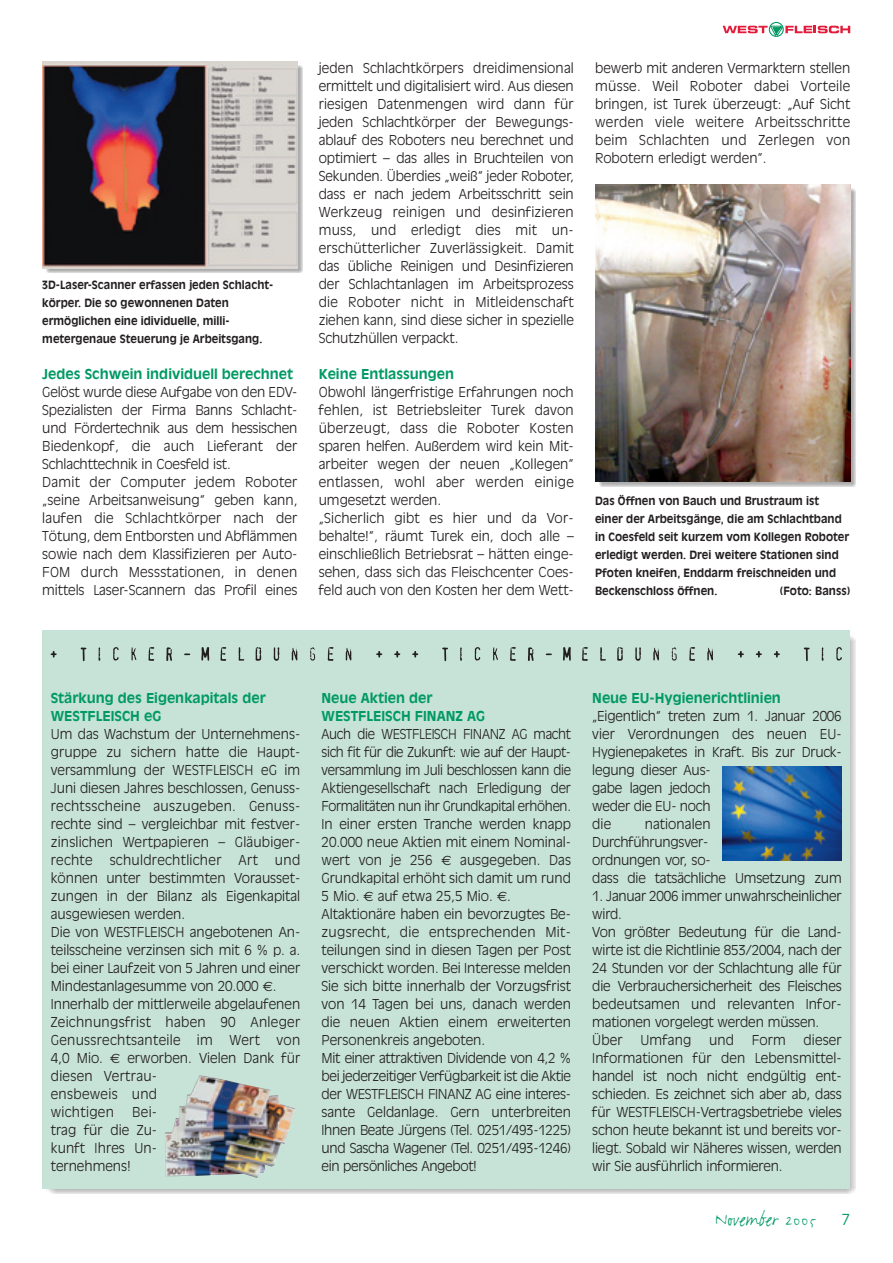
<style>
.page{position:relative;width:893px;height:1263px;background:#fff}
.page>*{position:absolute;margin:0;border:0;box-sizing:border-box;transform-origin:0 0}
.t1{font:21px "FF Justlefthand";color:#009964}
.t2{font:300 13.5px/18px "Antique Olive";color:#231f20}
.t3{font:700 13.5px/18px "Antique Olive";color:#009964}
.t4{font:300 13.5px "Antique Olive";letter-spacing:.02em;color:#231f20}
.t5{font:700 11.25px/18px "Antique Olive";color:#231f20;scale:.95 1}
.s1{font-family:"Euro Sans";font-weight:400}
.s2{font-family:"Antique Olive";font-weight:300;font-size:15px}
</style>
<div class="page">
<div style="left:42px;top:630px;width:808px;height:559px;background:#c7e3d7"></div>
<div style="left:769px;top:22px;width:15px;height:15px;border:1px solid #009964;border-radius:50%"></div>
<svg style="left:723px;top:25px;width:127px;height:12px"></svg>
<img style="left:599px;top:188px;width:257px;height:298px">
<img style="left:595px;top:184px;width:255px;height:298px">
<img style="left:47px;top:66px;width:256px;height:207px">
<img style="left:42px;top:61px;width:255px;height:207px">
<svg style="left:51px;top:647px;width:791px;height:14px"></svg>
<img style="left:165px;top:1075px;width:130px;height:103px">
<img style="left:723px;top:766px;width:119px;height:94px">
<p class="t5" style="left:42px;top:276px;width:245px">3D-Laser-Scanner erfassen jeden Schlacht&shy;körper. Die so gewonnenen Daten ermöglichen eine idividuelle, milli&shy;metergenaue Steuerung je Arbeitsgang.</p>
<p class="t3" style="left:42px;top:365px;width:252px">Jedes Schwein individuell berechnet</p>
<p class="t2" style="left:42px;top:383px;width:257px">Gelöst wurde diese Aufgabe von den EDV-Spezialisten der Firma Banns Schlacht&shy;und Fördertechnik aus dem hessischen Biedenkopf, die auch Lieferant der Schlachttechnik in Coesfeld ist.<br>Damit der Computer jedem Roboter „seine Arbeitsanweisung“ geben kann, laufen die Schlachtkörper nach der Tötung, dem Entborsten und Abflämmen sowie nach dem Klassifizieren per Auto-FOM durch Messstationen, in denen mittels Laser-Scannern das Profil eines</p>
<p class="t2" style="left:319px;top:59px;width:257px;text-align:justify">jeden Schlachtkörpers dreidimensional ermittelt und digitalisiert wird. Aus diesen riesigen Datenmengen wird dann für jeden Schlachtkörper der Bewegungs&shy;ablauf des Roboters neu berechnet und optimiert – das alles in Bruchteilen von Sekunden. Überdies „weiß“ jeder Roboter, dass er nach jedem Arbeitsschritt sein Werkzeug reinigen und desinfizieren muss, und erledigt dies mit un&shy;erschütterlicher Zuverlässigkeit. Damit das übliche Reinigen und Desinfizieren der Schlachtanlagen im Arbeitsprozess die Roboter nicht in Mitleidenschaft ziehen kann, sind diese sicher in spezielle Schutzhüllen verpackt.</p>
<p class="t3" style="left:319px;top:365px;width:137px">Keine Entlassungen</p>
<p class="t2" style="left:319px;top:383px;width:257px">Obwohl längerfristige Erfahrungen noch fehlen, ist Betriebsleiter Turek davon überzeugt, dass die Roboter Kosten sparen helfen. Außerdem wird kein Mit&shy;arbeiter wegen der neuen „Kollegen“ entlassen, wohl aber werden einige umgesetzt werden.<br>„Sicherlich gibt es hier und da Vor&shy;behalte!“, räumt Turek ein, doch alle – einschließlich Betriebsrat – hätten einge&shy;sehen, dass sich das Fleischcenter Coes&shy;feld auch von den Kosten her dem Wett-</p>
<p class="t2" style="left:595px;top:59px;width:257px;text-align:justify">bewerb mit anderen Vermarktern stellen müsse. Weil Roboter dabei Vorteile bringen, ist Turek überzeugt: „Auf Sicht werden viele weitere Arbeitsschritte beim Schlachten und Zerlegen von Robotern erledigt werden“.</p>
<p class="t5" style="left:595px;top:492px;width:269px">Das Öffnen von Bauch und Brustraum ist einer der Arbeitsgänge, die am Schlachtband in Coesfeld seit kurzem vom Kollegen Roboter erledigt werden. Drei weitere Stationen sind Pfoten kneifen, Enddarm freischneiden und Beckenschloss öffnen.</p>
<p class="t5" style="left:780px;top:582px;width:76px">(Foto: Banss)</p>
<p class="t3" style="left:51px;top:689px;width:216px">Stärkung des Eigenkapitals der<br>WESTFLEISCH eG</p>
<p class="t2" style="left:51px;top:725px;width:251px;text-align:justify">Um das Wachstum der Unternehmens&shy;gruppe zu sichern hatte die Haupt&shy;versammlung der WESTFLEISCH eG im Juni diesen Jahres beschlossen, Genuss&shy;rechtsscheine auszugeben. Genuss&shy;rechte sind – vergleichbar mit festver&shy;zinslichen Wertpapieren – Gläubiger&shy;rechte</p>
<p class="t2" style="left:51px;top:851px;width:251px;text-indent:224px">und können unter bestimmten Vorausset&shy;zungen in der Bilanz als Eigenkapital ausgewiesen werden.<br>Die von WESTFLEISCH angebotenen An&shy;teilsscheine verzinsen sich mit 6 % p. a. bei einer Laufzeit von 5 Jahren und einer<br>Mindestanlagesumme von 20.000 <span class="s1">€</span>.<br>Innerhalb der mittlerweile abgelaufenen<br>Zeichnungsfrist haben 90 Anleger<br>Genussrechtsanteile im Wert von<br>4,0 Mio. <span class="s1">€</span> erworben. Vielen Dank für diesen Vertrau-<br>ensbeweis und<br>wichtigen</p>
<p class="t4" style="left:110px;top:854px;width:113px">schuldrechtlicher</p>
<p class="t2" style="left:239px;top:851px;width:21px">Art</p>
<p class="t2" style="left:51px;top:1103px;width:108px;text-align:justify;text-indent:81px">Bei&shy;trag für die Zu&shy;kunft Ihres Un&shy;ternehmens!</p>
<p class="t3" style="left:322px;top:689px;width:165px">Neue Aktien der<br>WESTFLEISCH FINANZ AG</p>
<p class="t2" style="left:322px;top:725px;width:251px">Auch die WESTFLEISCH FINANZ AG macht sich fit für die Zukunft: wie auf der Haupt&shy;versammlung im Juli beschlossen kann die Aktiengesellschaft nach Erledigung der Formalitäten nun ihr Grundkapital erhöhen.<br>In einer ersten Tranche werden knapp 20.000 neue Aktien mit einem Nominal&shy;wert von je 256 <span class="s1">€</span> ausgegeben. Das Grundkapital erhöht sich damit um rund 5 Mio. <span class="s1">€</span> auf etwa 25,5 Mio. <span class="s1">€</span>.<br>Altaktionäre haben ein bevorzugtes Be&shy;zugsrecht, die entsprechenden Mit&shy;teilungen sind in diesen Tagen per Post verschickt worden. Bei Interesse melden Sie sich bitte innerhalb der Vorzugsfrist von 14 Tagen bei uns, danach werden die neuen Aktien einem erweiterten Personenkreis angeboten.<br>Mit einer attraktiven Dividende von 4,2 % bei jederzeitiger Verfügbarkeit ist die Aktie der WESTFLEISCH FINANZ AG eine interes&shy;sante Geldanlage. Gern unterbreiten Ihnen Beate Jürgens (Tel. 0251/493-1225) und Sascha Wagener (Tel. 0251/493-1246) ein persönliches Angebot!</p>
<p class="t3" style="left:592px;top:689px;width:190px">Neue EU-Hygienerichtlinien</p>
<p class="t2" style="left:592px;top:707px;width:251px">„Eigentlich“ treten zum 1. Januar 2006 vier Verordnungen des neuen EU-<br>Hygienepaketes in Kraft. Bis zur Druck&shy;legung dieser Aus-<br>gabe lagen jedoch<br>weder die EU- noch<br>die</p>
<p class="t2" style="left:592px;top:815px;width:251px;text-indent:52px">nationalen<br>Durchführungsver-<br>ordnungen vor, so-<br>dass die tatsächliche Umsetzung zum</p>
<p class="t2" style="left:592px;top:887px;width:251px">1. Januar 2006 immer unwahrscheinlicher wird.<br>Von größter Bedeutung für die Land&shy;wirte ist die Richtlinie 853/2004, nach der<br>24 Stunden vor der Schlachtung alle für die Verbrauchersicherheit des Fleisches bedeutsamen und relevanten Infor&shy;mationen vorgelegt werden müssen.<br>Über</p>
<p class="t2" style="left:592px;top:1031px;width:251px;text-align:justify;text-indent:211px">dieser Informationen für den Lebensmittel&shy;handel ist noch nicht endgültig ent&shy;schieden. Es zeichnet sich aber ab, dass für WESTFLEISCH-Vertragsbetriebe vieles schon heute bekannt ist und bereits vor&shy;liegt. Sobald wir Näheres wissen, werden wir Sie ausführlich informieren.</p>
<p class="t2" style="left:640px;top:1031px;width:52px">Umfang</p>
<p class="t2" style="left:709px;top:1031px;width:27px">und</p>
<p class="t2" style="left:752px;top:1031px;width:36px">Form</p>
<h1 class="t1" style="left:715px;top:1212px;width:137px">November 2005 <span class="s2">7</span></h1>
</div>
